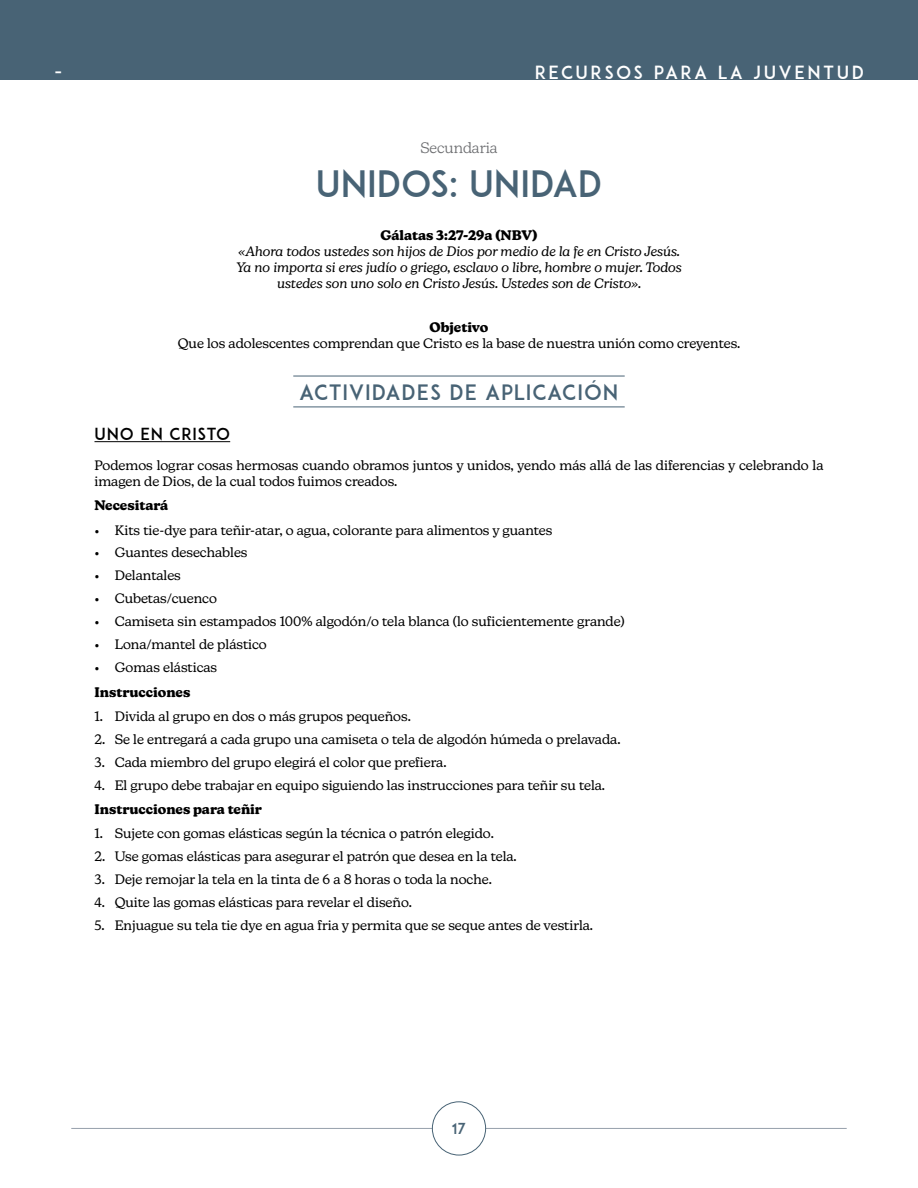
<style>
.page{position:relative;width:918px;height:1188px;background:#fff}
.page>*{position:absolute;margin:0;border:0;box-sizing:border-box;transform-origin:0 0}
.t1{font:36px "ADAM.CGPRO";color:#486375}
.t2{font:21px "ADAM.CGPRO";letter-spacing:.05em;color:#486375}
.t3{font:18px "ADAM.CGPRO";letter-spacing:.145em;color:#fff}
.t4{font:16.5px "ADAM.CGPRO";letter-spacing:.05em;color:#000}
.t5{font:300 15px "New Kansas";color:#6d6e71}
.t6{font:15px "ADAM.CGPRO";color:#486375}
.t7{font:13.5px/16.2px "New Kansas";color:#000}
.t8{font:italic 13.5px/16.2px "New Kansas";color:#000;text-align:center}
.t9{font:700 13.5px "New Kansas";color:#000}
</style>
<div class="page">
<div style="left:0;top:0;width:918px;height:79px;background:#486375"></div>
<hr style="left:71px;top:1128px;width:776px;height:1px;background:#969fab">
<div style="left:432px;top:1102px;width:54px;height:53px;background:#fff;border-radius:50%"></div>
<div style="left:432px;top:1101px;width:54px;height:54px;border:1px solid #486375;border-radius:50%"></div>
<hr style="left:293px;top:376px;width:332px;height:1px;background:#486375">
<hr style="left:293px;top:407px;width:332px;height:1px;background:#486375">
<hr style="left:94px;top:441px;width:136px;height:1px;background:#000">
<h3 class="t3" style="left:54px;top:62px;width:10px">-</h3>
<h3 class="t3" style="left:535px;top:62px;width:331px">RECURSOS PARA LA JUVENTUD</h3>
<p class="t5" style="left:420px;top:139px;width:79px">Secundaria</p>
<h1 class="t1" style="left:316px;top:161px;width:288px">UNIDOS: UNIDAD</h1>
<p class="t9" style="left:380px;top:227px;width:159px">Gálatas 3:27-29a (NBV)</p>
<p class="t8" style="left:236px;top:243px;width:447px">«Ahora todos ustedes son hijos de Dios por medio de la fe en Cristo Jesús.<br>Ya no importa si eres judío o griego, esclavo o libre, hombre o mujer. Todos ustedes son uno solo en Cristo Jesús. Ustedes son de Cristo».</p>
<p class="t9" style="left:430px;top:319px;width:60px">Objetivo</p>
<p class="t7" style="left:178px;top:335px;width:564px">Que los adolescentes comprendan que Cristo es la base de nuestra unión como creyentes.</p>
<h2 class="t2" style="left:300px;top:379px;width:320px">ACTIVIDADES DE APLICACIÓN</h2>
<p class="t4" style="left:94px;top:424px;width:137px">UNO EN CRISTO</p>
<p class="t7" style="left:94px;top:457px;width:731px">Podemos lograr cosas hermosas cuando obramos juntos y unidos, yendo más allá de las diferencias y celebrando la imagen de Dios, de la cual todos fuimos creados.</p>
<p class="t9" style="left:94px;top:497px;width:75px">Necesitará</p>
<p class="t7" style="left:94px;top:522px;width:459px">• Kits tie-dye para teñir-atar, o agua, colorante para alimentos y guantes</p>
<p class="t7" style="left:94px;top:545px;width:155px">• Guantes desechables</p>
<p class="t7" style="left:94px;top:567px;width:88px">• Delantales</p>
<p class="t7" style="left:94px;top:590px;width:124px">• Cubetas/cuenco</p>
<p class="t7" style="left:94px;top:613px;width:532px">• Camiseta sin estampados 100% algodón/o tela blanca (lo suficientemente grande)</p>
<p class="t7" style="left:94px;top:636px;width:174px">• Lona/mantel de plástico</p>
<p class="t7" style="left:94px;top:659px;width:124px">• Gomas elásticas</p>
<p class="t9" style="left:94px;top:684px;width:97px">Instrucciones</p>
<p class="t7" style="left:94px;top:708px;width:318px">1. Divida al grupo en dos o más grupos pequeños.</p>
<p class="t7" style="left:94px;top:731px;width:528px">2. Se le entregará a cada grupo una camiseta o tela de algodón húmeda o prelavada.</p>
<p class="t7" style="left:94px;top:754px;width:354px">3. Cada miembro del grupo elegirá el color que prefiera.</p>
<p class="t7" style="left:94px;top:777px;width:512px">4. El grupo debe trabajar en equipo siguiendo las instrucciones para teñir su tela.</p>
<p class="t9" style="left:94px;top:801px;width:169px">Instrucciones para teñir</p>
<p class="t7" style="left:94px;top:825px;width:401px">1. Sujete con gomas elásticas según la técnica o patrón elegido.</p>
<p class="t7" style="left:94px;top:848px;width:424px">2. Use gomas elásticas para asegurar el patrón que desea en la tela.</p>
<p class="t7" style="left:94px;top:871px;width:399px">3. Deje remojar la tela en la tinta de 6 a 8 horas o toda la noche.</p>
<p class="t7" style="left:94px;top:894px;width:319px">4. Quite las gomas elásticas para revelar el diseño.</p>
<p class="t7" style="left:94px;top:917px;width:500px">5. Enjuague su tela tie dye en agua fria y permita que se seque antes de vestirla.</p>
<p class="t6" style="left:452px;top:1119px;width:15px">17</p>
</div>
